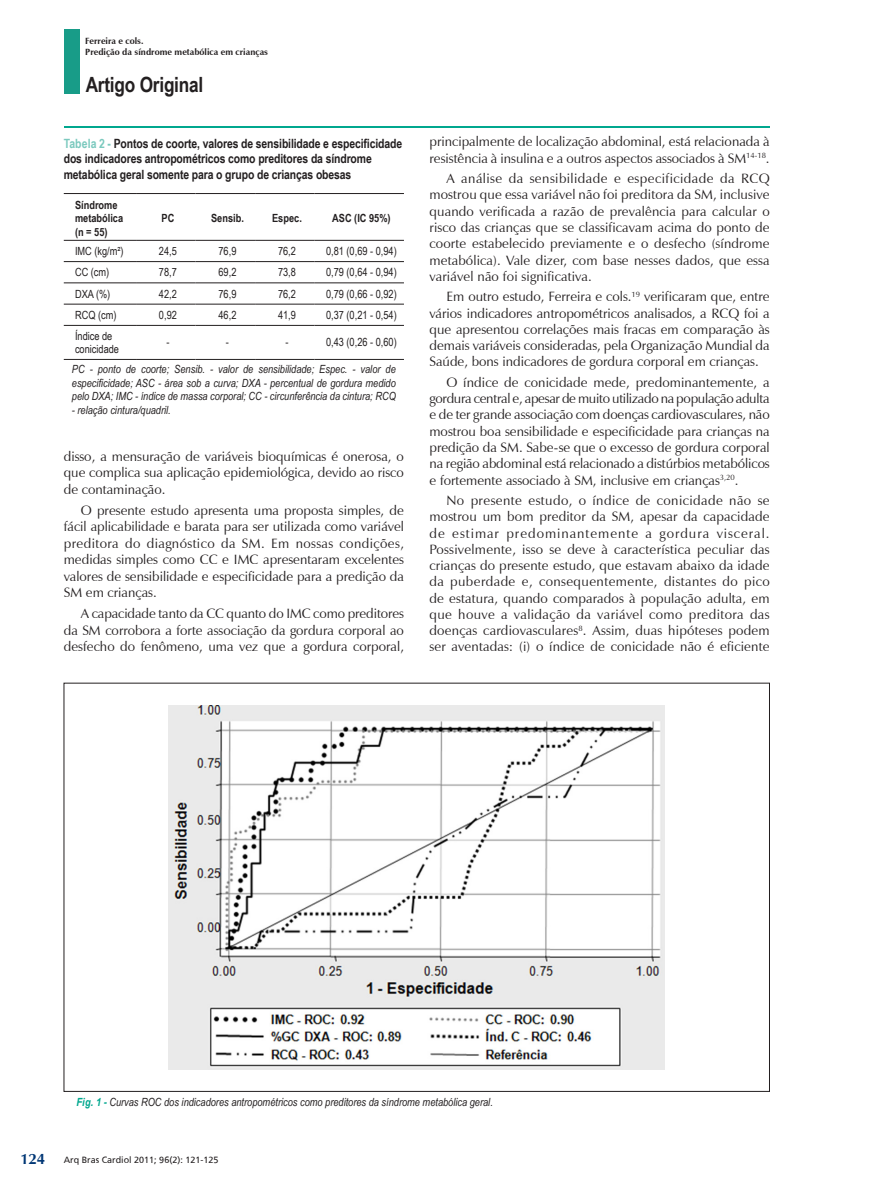
<style>
.page{position:relative;width:893px;height:1191px;background:#fff}
.page>*{position:absolute;margin:0;border:0;box-sizing:border-box;transform-origin:0 0}
.t1{font:700 21px "Arial Narrow";letter-spacing:-.01em;color:#231f20}
.t2{font:700 15px "Zapf Humanist 601 BT";color:#013775}
.Texto{font:13.5px/16.2px "Zapf Humanist 601 BT";color:#231f20;text-align:justify}
._00_TÍTULO{font:700 12.75px/15.3px "Arial Narrow";letter-spacing:-.01em;color:#231f20}
._03_TABELA_ref{font:italic 11.25px/13.5px "Arial Narrow";color:#231f20;text-align:justify}
._02_TABELA{font:11.25px/13.5px "Arial Narrow";color:#231f20}
._04_FIGURA_ref{font:italic 11.25px "Arial Narrow";color:#231f20}
._02_TABELA-2{font:700 11.25px/13.5px "Arial Narrow";color:#231f20}
.t3{font:700 9px "Zapf Humanist 601 BT";color:#231f20}
.t4{font:9px "Frutiger";color:#231f20}
.s1{color:#7bc9be}
.s2{font-weight:700;color:#00a78e}
</style>
<div class="page">
<div style="left:64px;top:29px;width:16px;height:65px;background:#189c88"></div>
<hr style="left:64px;top:126px;width:706px;height:2px;background:#00a78e">
<svg style="left:64px;top:239px;width:340px;height:86px"></svg>
<hr style="left:64px;top:193px;width:72px;height:1px;background:#231f20">
<hr style="left:136px;top:193px;width:60px;height:1px;background:#231f20">
<hr style="left:196px;top:193px;width:59px;height:1px;background:#231f20">
<hr style="left:255px;top:193px;width:60px;height:1px;background:#231f20">
<hr style="left:315px;top:193px;width:89px;height:1px;background:#231f20">
<hr style="left:64px;top:240px;width:72px;height:1px;background:#231f20">
<hr style="left:136px;top:240px;width:60px;height:1px;background:#231f20">
<hr style="left:196px;top:240px;width:59px;height:1px;background:#231f20">
<hr style="left:255px;top:240px;width:60px;height:1px;background:#231f20">
<hr style="left:315px;top:240px;width:89px;height:1px;background:#231f20">
<hr style="left:64px;top:359px;width:72px;height:1px;background:#231f20">
<hr style="left:136px;top:359px;width:60px;height:1px;background:#231f20">
<hr style="left:196px;top:359px;width:59px;height:1px;background:#231f20">
<hr style="left:255px;top:359px;width:60px;height:1px;background:#231f20">
<hr style="left:315px;top:359px;width:89px;height:1px;background:#231f20">
<hr style="left:64px;top:261px;width:72px;height:1px;background:#231f20">
<hr style="left:136px;top:261px;width:60px;height:1px;background:#231f20">
<hr style="left:196px;top:261px;width:59px;height:1px;background:#231f20">
<hr style="left:255px;top:261px;width:60px;height:1px;background:#231f20">
<hr style="left:315px;top:261px;width:89px;height:1px;background:#231f20">
<hr style="left:64px;top:283px;width:72px;height:1px;background:#231f20">
<hr style="left:136px;top:283px;width:60px;height:1px;background:#231f20">
<hr style="left:196px;top:283px;width:59px;height:1px;background:#231f20">
<hr style="left:255px;top:283px;width:60px;height:1px;background:#231f20">
<hr style="left:315px;top:283px;width:89px;height:1px;background:#231f20">
<hr style="left:64px;top:304px;width:72px;height:1px;background:#231f20">
<hr style="left:136px;top:304px;width:60px;height:1px;background:#231f20">
<hr style="left:196px;top:304px;width:59px;height:1px;background:#231f20">
<hr style="left:255px;top:304px;width:60px;height:1px;background:#231f20">
<hr style="left:315px;top:304px;width:89px;height:1px;background:#231f20">
<hr style="left:64px;top:325px;width:72px;height:1px;background:#231f20">
<hr style="left:136px;top:325px;width:60px;height:1px;background:#231f20">
<hr style="left:196px;top:325px;width:59px;height:1px;background:#231f20">
<hr style="left:255px;top:325px;width:60px;height:1px;background:#231f20">
<hr style="left:315px;top:325px;width:89px;height:1px;background:#231f20">
<img style="left:169px;top:705px;width:496px;height:364px">
<p class="t3" style="left:85px;top:36px;width:60px">Ferreira e cols.</p>
<p class="t3" style="left:85px;top:47px;width:184px">Predição da síndrome metabólica em crianças</p>
<h1 class="t1" style="left:86px;top:68px;width:119px">Artigo Original</h1>
<p class="_00_TÍTULO" style="left:64px;top:135px;width:340px"><span class="s1">Tabela 2 -</span> Pontos de coorte, valores de sensibilidade e especificidade dos indicadores antropométricos como preditores da síndrome metabólica geral somente para o grupo de crianças obesas</p>
<p class="_02_TABELA-2" style="left:75px;top:197px;width:50px">Síndrome metabólica (n = 55)</p>
<p class="_02_TABELA-2" style="left:162px;top:211px;width:14px">PC</p>
<p class="_02_TABELA-2" style="left:211px;top:211px;width:34px">Sensib.</p>
<p class="_02_TABELA-2" style="left:272px;top:211px;width:31px">Espec.</p>
<p class="_02_TABELA-2" style="left:332px;top:211px;width:60px">ASC (IC 95%)</p>
<p class="_02_TABELA" style="left:75px;top:244px;width:50px">IMC (kg/m²)</p>
<p class="_02_TABELA" style="left:159px;top:244px;width:19px">24,5</p>
<p class="_02_TABELA" style="left:219px;top:244px;width:19px">76,9</p>
<p class="_02_TABELA" style="left:278px;top:244px;width:19px">76,2</p>
<p class="_02_TABELA" style="left:326px;top:244px;width:72px">0,81 (0,69 - 0,94)</p>
<p class="_02_TABELA" style="left:75px;top:265px;width:36px">CC (cm)</p>
<p class="_02_TABELA" style="left:159px;top:265px;width:19px">78,7</p>
<p class="_02_TABELA" style="left:219px;top:265px;width:19px">69,2</p>
<p class="_02_TABELA" style="left:278px;top:265px;width:19px">73,8</p>
<p class="_02_TABELA" style="left:326px;top:265px;width:72px">0,79 (0,64 - 0,94)</p>
<p class="_02_TABELA" style="left:75px;top:286px;width:37px">DXA (%)</p>
<p class="_02_TABELA" style="left:159px;top:286px;width:19px">42,2</p>
<p class="_02_TABELA" style="left:219px;top:286px;width:19px">76,9</p>
<p class="_02_TABELA" style="left:278px;top:286px;width:19px">76,2</p>
<p class="_02_TABELA" style="left:326px;top:286px;width:72px">0,79 (0,66 - 0,92)</p>
<p class="_02_TABELA" style="left:75px;top:308px;width:43px">RCQ (cm)</p>
<p class="_02_TABELA" style="left:159px;top:308px;width:19px">0,92</p>
<p class="_02_TABELA" style="left:219px;top:308px;width:19px">46,2</p>
<p class="_02_TABELA" style="left:278px;top:308px;width:19px">41,9</p>
<p class="_02_TABELA" style="left:326px;top:308px;width:72px">0,37 (0,21 - 0,54)</p>
<p class="_02_TABELA" style="left:75px;top:328px;width:46px">Índice de conicidade</p>
<p class="_02_TABELA" style="left:166px;top:335px;width:5px">-</p>
<p class="_02_TABELA" style="left:226px;top:335px;width:5px">-</p>
<p class="_02_TABELA" style="left:285px;top:335px;width:5px">-</p>
<p class="_02_TABELA" style="left:326px;top:335px;width:72px">0,43 (0,26 - 0,60)</p>
<p class="_03_TABELA_ref" style="left:72px;top:362px;width:325px">PC - ponto de coorte; Sensib. - valor de sensibilidade; Espec. - valor de especificidade; ASC - área sob a curva; DXA - percentual de gordura medido pelo DXA; IMC - índice de massa corporal; CC - circunferência da cintura; RCQ</p>
<p class="_03_TABELA_ref" style="left:72px;top:403px;width:100px">- relação cintura/quadril.</p>
<p class="Texto" style="left:64px;top:448px;width:342px">disso, a mensuração de variáveis bioquímicas é onerosa, o que complica sua aplicação epidemiológica, devido ao risco de contaminação.</p>
<p class="Texto" style="left:64px;top:502px;width:342px;text-indent:17px">O presente estudo apresenta uma proposta simples, de fácil aplicabilidade e barata para ser utilizada como variável preditora do diagnóstico da SM. Em nossas condições, medidas simples como CC e IMC apresentaram excelentes valores de sensibilidade e especificidade para a predição da SM em crianças.</p>
<p class="Texto" style="left:64px;top:605px;width:342px;text-indent:17px">A capacidade tanto da CC quanto do IMC como preditores da SM corrobora a forte associação da gordura corporal ao desfecho do fenômeno, uma vez que a gordura corporal,</p>
<p class="Texto" style="left:429px;top:134px;width:342px">principalmente de localização abdominal, está relacionada à resistência à insulina e a outros aspectos associados à SM<sup>14-18</sup>.</p>
<p class="Texto" style="left:429px;top:170px;width:342px;text-indent:17px">A análise da sensibilidade e especificidade da RCQ mostrou que essa variável não foi preditora da SM, inclusive quando verificada a razão de prevalência para calcular o risco das crianças que se classificavam acima do ponto de coorte estabelecido previamente e o desfecho (síndrome metabólica). Vale dizer, com base nesses dados, que essa variável não foi significativa.</p>
<p class="Texto" style="left:429px;top:288px;width:342px;text-indent:17px">Em outro estudo, Ferreira e cols.<sup>19</sup> verificaram que, entre vários indicadores antropométricos analisados, a RCQ foi a que apresentou correlações mais fracas em comparação às demais variáveis consideradas, pela Organização Mundial da Saúde, bons indicadores de gordura corporal em crianças.</p>
<p class="Texto" style="left:429px;top:374px;width:342px;text-indent:17px">O índice de conicidade mede, predominantemente, a gordura central e, apesar de muito utilizado na população adulta e de ter grande associação com doenças cardiovasculares, não mostrou boa sensibilidade e especificidade para crianças na predição da SM. Sabe-se que o excesso de gordura corporal na região abdominal está relacionado a distúrbios metabólicos e fortemente associado à SM, inclusive em crianças<sup>3,20</sup>.</p>
<p class="Texto" style="left:429px;top:492px;width:342px;text-indent:17px">No presente estudo, o índice de conicidade não se mostrou um bom preditor da SM, apesar da capacidade de estimar predominantemente a gordura visceral.<br>Possivelmente, isso se deve à característica peculiar das crianças do presente estudo, que estavam abaixo da idade da puberdade e, consequentemente, distantes do pico de estatura, quando comparados à população adulta, em que houve a validação da variável como preditora das doenças cardiovasculares<sup>8</sup>. Assim, duas hipóteses podem ser aventadas: (i) o índice de conicidade não é eficiente</p>
<p class="t2" style="left:20px;top:1149px;width:26px">124</p>
<p class="_04_FIGURA_ref" style="left:77px;top:1094px;width:418px"><span class="s2">Fig. 1 -</span> Curvas ROC dos indicadores antropométricos como preditores da síndrome metabólica geral.</p>
<p class="t4" style="left:64px;top:1154px;width:156px">Arq Bras Cardiol 2011; 96(2): 121-125</p>
</div>
